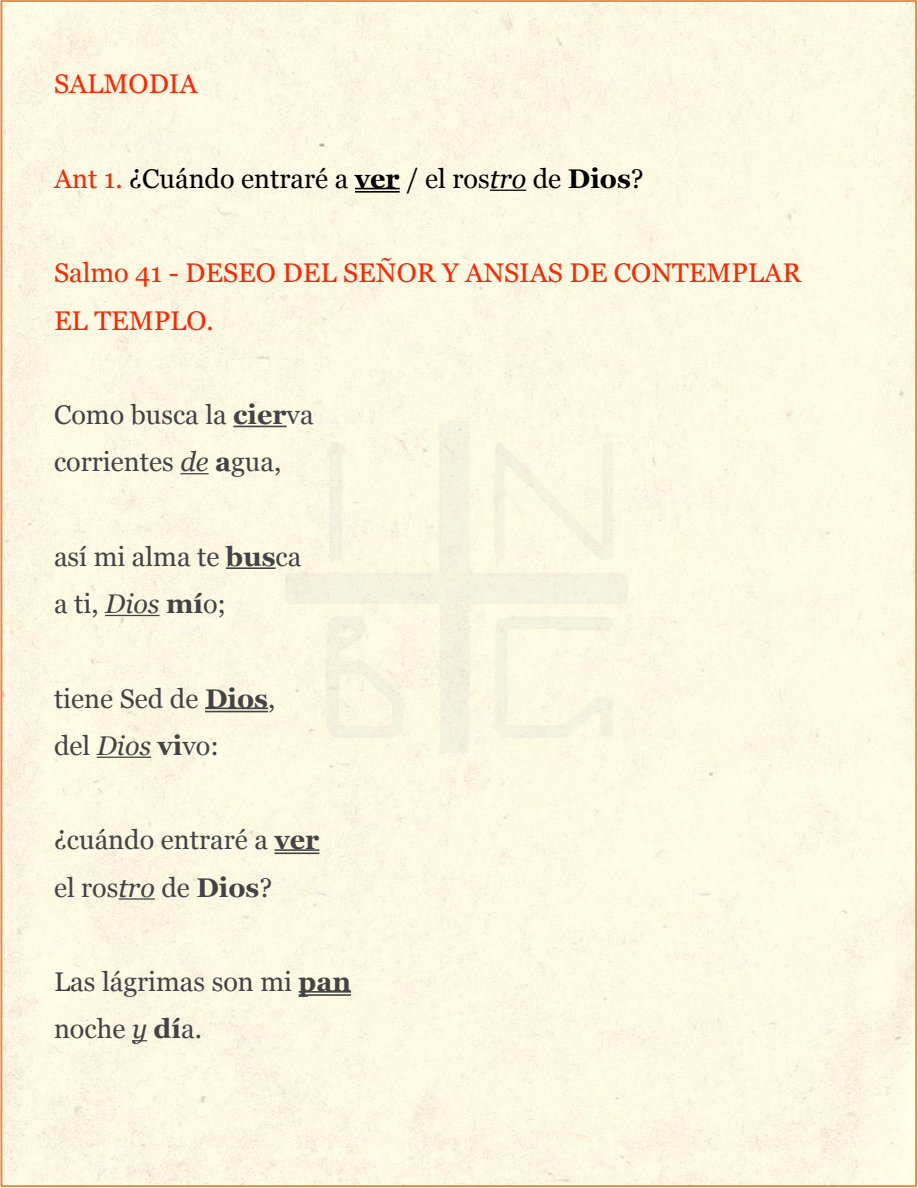
<style>
.page{position:relative;width:918px;height:1188px;background:#fff}
.page>*{position:absolute;margin:0;border:0;box-sizing:border-box;transform-origin:0 0}
.t1{font:27px/47.2px "Georgia";color:#434343}
.t2{font:27px/47.2px "Georgia";color:#ff2600}
.t3{font:27px "Georgia";color:#000}
.s1{color:#ff2600}
.s2{font-weight:700}
.s3{font-style:italic}
</style>
<div class="page">
<div style="left:4px;top:3px;width:910px;height:1181px;background:#fcf9e3"></div>
<img style="left:271px;top:416px;width:375px;height:355px">
<hr style="left:355px;top:188px;width:45px;height:1px;background:#000">
<hr style="left:355px;top:191px;width:45px;height:2px;background:#000">
<hr style="left:490px;top:190px;width:36px;height:1px;background:#000">
<hr style="left:233px;top:426px;width:54px;height:1px;background:#434343">
<svg style="left:180px;top:473px;width:29px;height:1px"></svg>
<hr style="left:226px;top:567px;width:50px;height:2px;background:#434343">
<hr style="left:105px;top:615px;width:55px;height:1px;background:#434343">
<hr style="left:205px;top:708px;width:63px;height:1px;background:#434343">
<hr style="left:205px;top:711px;width:63px;height:1px;background:#434343">
<hr style="left:97px;top:757px;width:54px;height:1px;background:#434343">
<hr style="left:275px;top:849px;width:44px;height:2px;background:#434343">
<hr style="left:275px;top:853px;width:44px;height:1px;background:#434343">
<hr style="left:119px;top:898px;width:36px;height:2px;background:#434343">
<hr style="left:299px;top:991px;width:52px;height:2px;background:#434343">
<hr style="left:299px;top:994px;width:52px;height:2px;background:#434343">
<svg style="left:132px;top:1040px;width:15px;height:1px"></svg>
<p class="t2" style="left:54px;top:59px;width:145px">SALMODIA</p>
<p class="t3" style="left:54px;top:159px;width:591px"><span class="s1">Ant 1.</span> ¿Cuándo entraré a <span class="s2">ver</span> / el ros<span class="s3">tro</span> de <span class="s2">Dios</span>?</p>
<p class="t2" style="left:54px;top:248px;width:749px">Salmo 41 - DESEO DEL SEÑOR Y ANSIAS DE CONTEMPLAR<br>EL TEMPLO.</p>
<p class="t1" style="left:54px;top:390px;width:261px">Como busca la <span class="s2">cier</span>va corrientes <span class="s3">de</span> <span class="s2">a</span>gua,</p>
<p class="t1" style="left:54px;top:532px;width:249px">así mi alma te <span class="s2">bus</span>ca a ti, <span class="s3">Dios</span> <span class="s2">mí</span>o;</p>
<p class="t1" style="left:54px;top:674px;width:223px">tiene Sed de <span class="s2">Dios</span>, del <span class="s3">Dios</span> <span class="s2">vi</span>vo:</p>
<p class="t1" style="left:54px;top:815px;width:267px">¿cuándo entraré a <span class="s2">ver </span>el ros<span class="s3">tro</span> de <span class="s2">Dios</span>?</p>
<p class="t1" style="left:54px;top:957px;width:299px">Las lágrimas son mi <span class="s2">pan </span>noche <span class="s3">y</span> <span class="s2">dí</span>a.</p>
</div>
